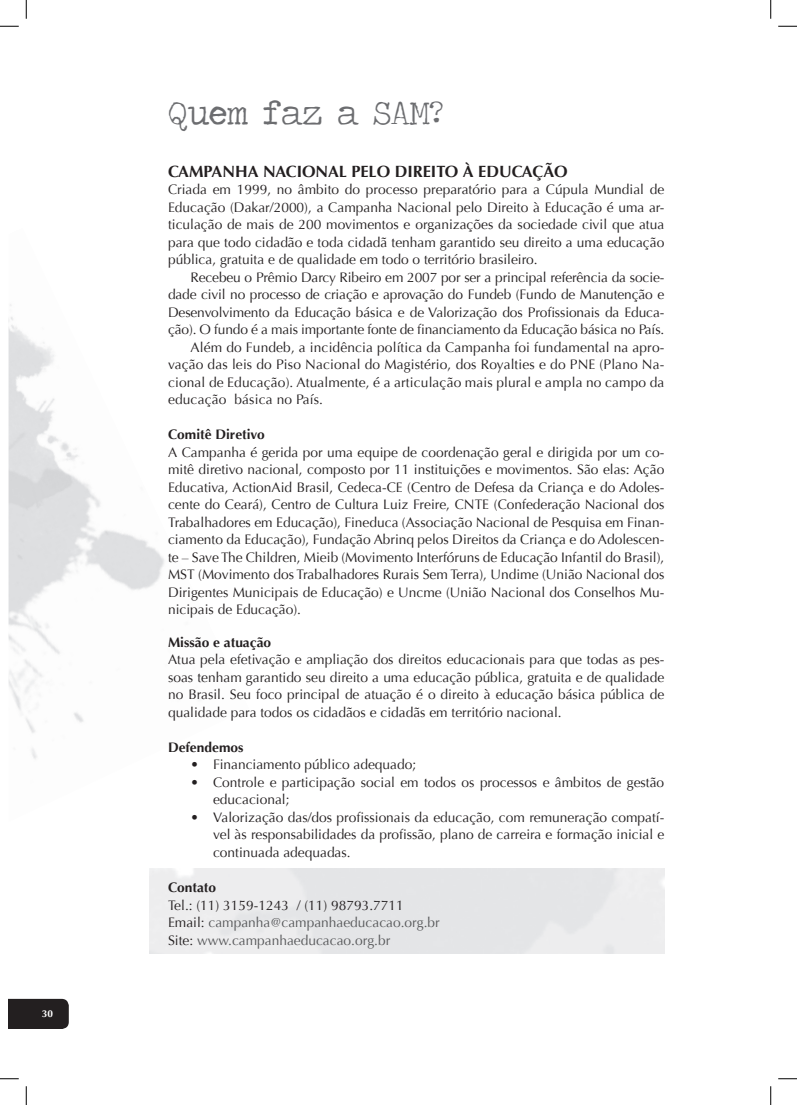
<style>
.page{position:relative;width:797px;height:1105px;background:#fff}
.page>*{position:absolute;margin:0;border:0;box-sizing:border-box;transform-origin:0 0}
.t1{font:35px "Traveling Typewriter";letter-spacing:-.025em;color:#6c6d70}
.t2{font:700 16.25px "Optima";color:#231f20}
.t3{font:13.75px/17.5px "Optima";color:#231f20;text-align:justify}
.t4{font:13.75px/17.5px "Optima";color:#57585a}
.t5{font:700 13.75px "Optima";color:#231f20}
.t6{font:700 10px "Optima";color:#fff}
.s1{color:#231f20}
</style>
<div class="page">
<div style="left:9px;top:999px;width:60px;height:30px;background:#231f20"></div>
<img style="left:9px;top:304px;width:155px;height:455px">
<svg style="left:0;top:25px;width:19px;height:2px"></svg>
<svg style="left:778px;top:25px;width:19px;height:2px"></svg>
<svg style="left:0;top:1078px;width:19px;height:1px"></svg>
<svg style="left:778px;top:1078px;width:19px;height:1px"></svg>
<svg style="left:25px;top:0;width:2px;height:19px"></svg>
<svg style="left:25px;top:1086px;width:2px;height:19px"></svg>
<svg style="left:770px;top:0;width:1px;height:19px"></svg>
<svg style="left:770px;top:1086px;width:1px;height:19px"></svg>
<p class="t6" style="left:42px;top:1008px;width:13px">30</p>
<h1 class="t1" style="left:168px;top:90px;width:277px">Quem faz a SAM?</h1>
<p class="t2" style="left:168px;top:162px;width:401px">CAMPANHA NACIONAL PELO DIREITO À EDUCAÇÃO</p>
<p class="t3" style="left:168px;top:181px;width:498px">Criada em 1999, no âmbito do processo preparatório para a Cúpula Mundial de educação (Dakar/2000), a Campanha nacional pelo Direito à educação é uma ar&shy;ticulação de mais de 200 movimentos e organizações da sociedade civil que atua para que todo cidadão e toda cidadã tenham garantido seu direito a uma educação pública, gratuita e de qualidade em todo o território brasileiro.</p>
<p class="t3" style="left:190px;top:268px;width:475px">Recebeu o Prêmio Darcy Ribeiro em 2007 por ser a principal referência da socie-</p>
<p class="t3" style="left:168px;top:286px;width:497px">dade civil no processo de criação e aprovação do Fundeb (Fundo de Manutenção e</p>
<p class="t3" style="left:168px;top:303px;width:498px">Desenvolvimento da Educação básica e de Valorização dos Profissionais da Educa-</p>
<p class="t3" style="left:168px;top:321px;width:498px">ção). O fundo é a mais importante fonte de financiamento da Educação básica no País.</p>
<p class="t3" style="left:190px;top:338px;width:475px">Além do Fundeb, a incidência política da Campanha foi fundamental na apro-</p>
<p class="t3" style="left:168px;top:356px;width:498px">vação das leis do piso nacional do Magistério, dos Royalties e do pne (plano na-</p>
<p class="t3" style="left:168px;top:373px;width:498px">cional de educação). Atualmente, é a articulação mais plural e ampla no campo da</p>
<p class="t3" style="left:168px;top:391px;width:156px">educação básica no país.</p>
<p class="t5" style="left:168px;top:427px;width:98px">Comitê Diretivo</p>
<p class="t3" style="left:168px;top:443px;width:498px">A Campanha é gerida por uma equipe de coordenação geral e dirigida por um co&shy;mitê diretivo nacional, composto por 11 instituições e movimentos. São elas: Ação educativa, ActionAid Brasil, Cedeca-Ce (Centro de Defesa da Criança e do Adoles&shy;cente do Ceará), Centro de Cultura Luiz Freire, CnTe (Confederação nacional dos Trabalhadores em educação), Fineduca (Associação nacional de pesquisa em Finan&shy;ciamento da educação), Fundação Abrinq pelos Direitos da Criança e do Adolescen&shy;te – Save The Children, Mieib (Movimento Interfóruns de educação Infantil do Brasil), MST (Movimento dos Trabalhadores Rurais Sem Terra), Undime (União nacional dos Dirigentes Municipais de educação) e Uncme (União nacional dos Conselhos Mu&shy;nicipais de educação).</p>
<p class="t5" style="left:168px;top:634px;width:105px">Missão e atuação</p>
<p class="t3" style="left:168px;top:651px;width:498px">Atua pela efetivação e ampliação dos direitos educacionais para que todas as pes&shy;soas tenham garantido seu direito a uma educação pública, gratuita e de qualidade no Brasil. Seu foco principal de atuação é o direito à educação básica pública de qualidade para todos os cidadãos e cidadãs em território nacional.</p>
<p class="t5" style="left:168px;top:739px;width:77px">Defendemos</p>
<p class="t3" style="left:190px;top:756px;width:227px">• Financiamento público adequado;</p>
<p class="t3" style="left:213px;top:774px;width:452px;text-indent:-22px">• Controle e participação social em todos os processos e âmbitos de gestão educacional;</p>
<p class="t3" style="left:213px;top:809px;width:453px;text-indent:-22px">• Valorização das/dos profissionais da educação, com remuneração compatí&shy;vel às responsabilidades da profissão, plano de carreira e formação inicial e continuada adequadas.</p>
<p class="t5" style="left:168px;top:880px;width:50px">Contato</p>
<p class="t4" style="left:168px;top:897px;width:273px"><span class="s1">Tel.: (11) 3159-1243 / (11) 98793.7711 email:</span> campanha@campanhaeducacao.org.br<br><span class="s1">Site:</span> www.campanhaeducacao.org.br</p>
</div>
